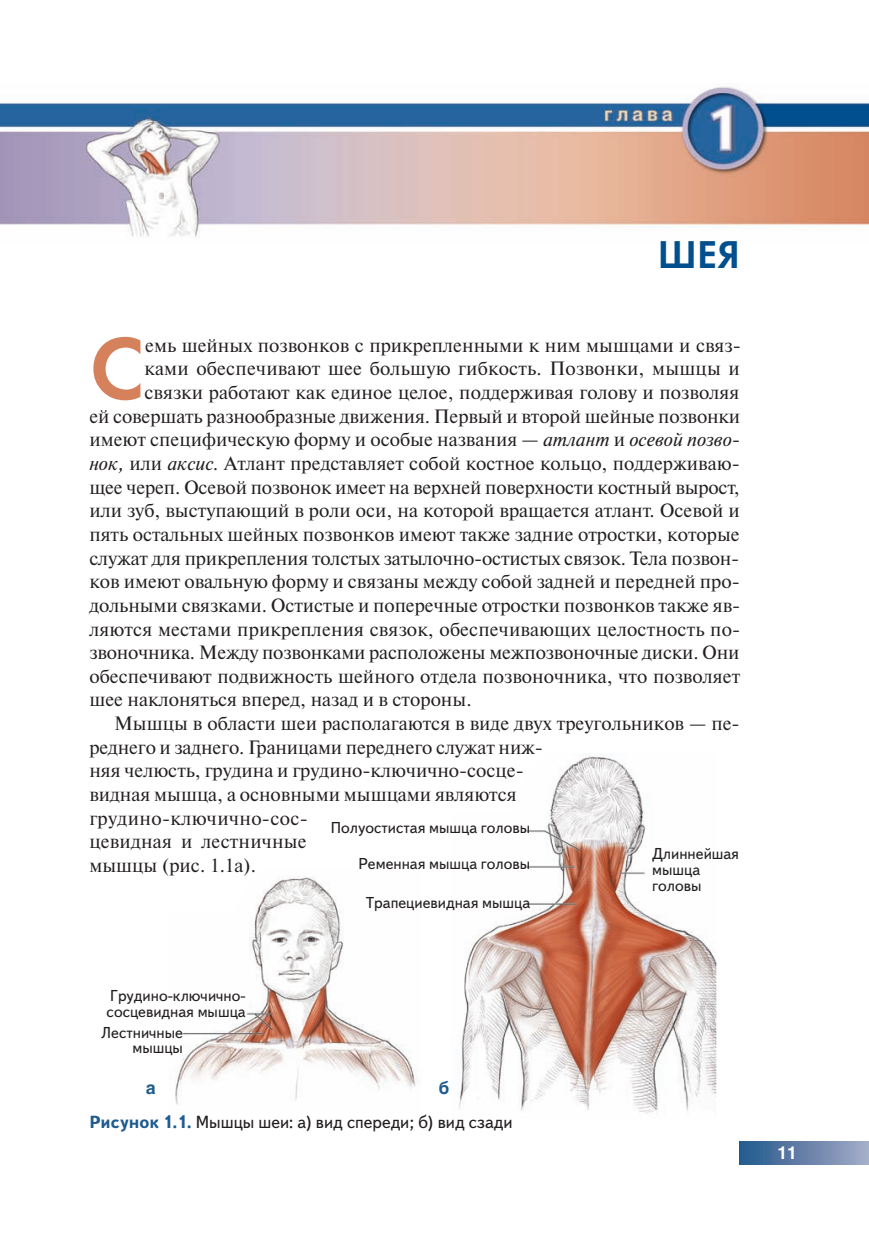
<style>
.page{position:relative;width:869px;height:1241px;background:#fff}
.page>*{position:absolute;margin:0;border:0;box-sizing:border-box;transform-origin:0 0}
.t1{font:91px "Futura Demi C";color:#d5825c}
.t2{font:40.25px "Futura Demi C";color:#004f8f}
.t3{font:19.25px "Newton C";color:#231f20}
.t4{font:19.25px "Newton C";letter-spacing:.02em;color:#231f20}
.t5{font:17.5px "Text Book C";color:#231f20}
.t6{font:700 17.5px "Helios";color:#fff}
.t7{font:700 17.5px "Helios";color:#1e5b8e}
.t8{font:15.75px/15.8px "Text Book C";color:#231f20}
.s1{font-style:italic}
.s2{font-weight:700;color:#1e5b8e}
</style>
<div class="page">
<img style="left:0;top:83px;width:868px;height:155px">
<div style="left:739px;top:1141px;width:129px;height:22px;background:linear-gradient(to right,#22588c,#a6aac7)"></div>
<img style="left:459px;top:754px;width:257px;height:360px">
<img style="left:175px;top:876px;width:243px;height:229px">
<h2 class="t2" style="left:657px;top:238px;width:83px">ШЕЯ</h2>
<h1 class="t1" style="left:89px;top:331px;width:57px">С</h1>
<p class="t3" style="left:145px;top:338px;width:596px">емь шейных позвонков с прикрепленными к ним мышцами и связ-</p>
<p class="t3" style="left:144px;top:361px;width:596px">ками обеспечивают шее большую гибкость. Позвонки, мышцы и</p>
<p class="t3" style="left:144px;top:385px;width:596px">связки работают как единое целое, поддерживая голову и позволяя</p>
<p class="t3" style="left:89px;top:409px;width:652px">ей совершать разнообразные движения. Первый и второй шейные позвонки</p>
<p class="t3" style="left:89px;top:432px;width:651px">имеют специфическую форму и особые названия — <span class="s1">атлант</span> и <span class="s1">осевой позво-</span></p>
<p class="t3" style="left:89px;top:456px;width:651px"><span class="s1">нок,</span> или <span class="s1">аксис.</span> Атлант представляет собой костное кольцо, поддерживаю-</p>
<p class="t3" style="left:89px;top:480px;width:651px">щее череп. Осевой позвонок имеет на верхней поверхности костный вырост,</p>
<p class="t3" style="left:89px;top:503px;width:651px">или зуб, выступающий в роли оси, на которой вращается атлант. Осевой и</p>
<p class="t3" style="left:89px;top:527px;width:651px">пять остальных шейных позвонков имеют также задние отростки, которые</p>
<p class="t3" style="left:89px;top:550px;width:651px">служат для прикрепления толстых затылочно-остистых связок. Тела позвон-</p>
<p class="t3" style="left:89px;top:574px;width:651px">ков имеют овальную форму и связаны между собой задней и передней про-</p>
<p class="t3" style="left:89px;top:598px;width:652px">дольными связками. Остистые и поперечные отростки позвонков также яв-</p>
<p class="t3" style="left:89px;top:621px;width:652px">ляются местами прикрепления связок, обеспечивающих целостность по-</p>
<p class="t3" style="left:89px;top:645px;width:651px">звоночника. Между позвонками расположены межпозвоночные диски. Они</p>
<p class="t3" style="left:89px;top:669px;width:652px">обеспечивают подвижность шейного отдела позвоночника, что позволяет</p>
<p class="t3" style="left:89px;top:692px;width:383px">шее наклоняться вперед, назад и в стороны.</p>
<p class="t3" style="left:114px;top:716px;width:626px">Мышцы в области шеи располагаются в виде двух треугольников — пе-</p>
<p class="t3" style="left:89px;top:740px;width:455px">реднего и заднего. Границами переднего служат ниж-</p>
<p class="t3" style="left:89px;top:763px;width:436px">няя челюсть, грудина и грудино-ключично-сосце-</p>
<p class="t3" style="left:89px;top:787px;width:428px">видная мышца, а основными мышцами являются</p>
<p class="t4" style="left:89px;top:810px;width:220px">грудино-ключично-сос-</p>
<p class="t3" style="left:89px;top:834px;width:219px">цевидная и лестничные</p>
<p class="t3" style="left:89px;top:858px;width:168px">мышцы (рис. 1.1а).</p>
<p class="t8" style="left:331px;top:821px;width:201px">Полуостистая мышца головы</p>
<p class="t8" style="left:358px;top:857px;width:173px">Ременная мышца головы</p>
<p class="t8" style="left:365px;top:895px;width:166px">Трапециевидная мышца</p>
<p class="t8" style="left:652px;top:847px;width:88px">Длиннейшая мышца головы</p>
<p class="t8" style="left:107px;top:989px;width:140px">Грудино-ключично&shy;сосцевидная мышца</p>
<p class="t8" style="left:101px;top:1025px;width:83px;text-align:right">Лестничные мышцы</p>
<p class="t7" style="left:146px;top:1080px;width:11px">а</p>
<p class="t7" style="left:438px;top:1080px;width:12px">б</p>
<p class="t5" style="left:89px;top:1116px;width:424px"><span class="s2">Рисунок 1.1.</span> Мышцы шеи: а) вид спереди; б) вид сзади</p>
<p class="t6" style="left:777px;top:1145px;width:21px">11</p>
</div>
